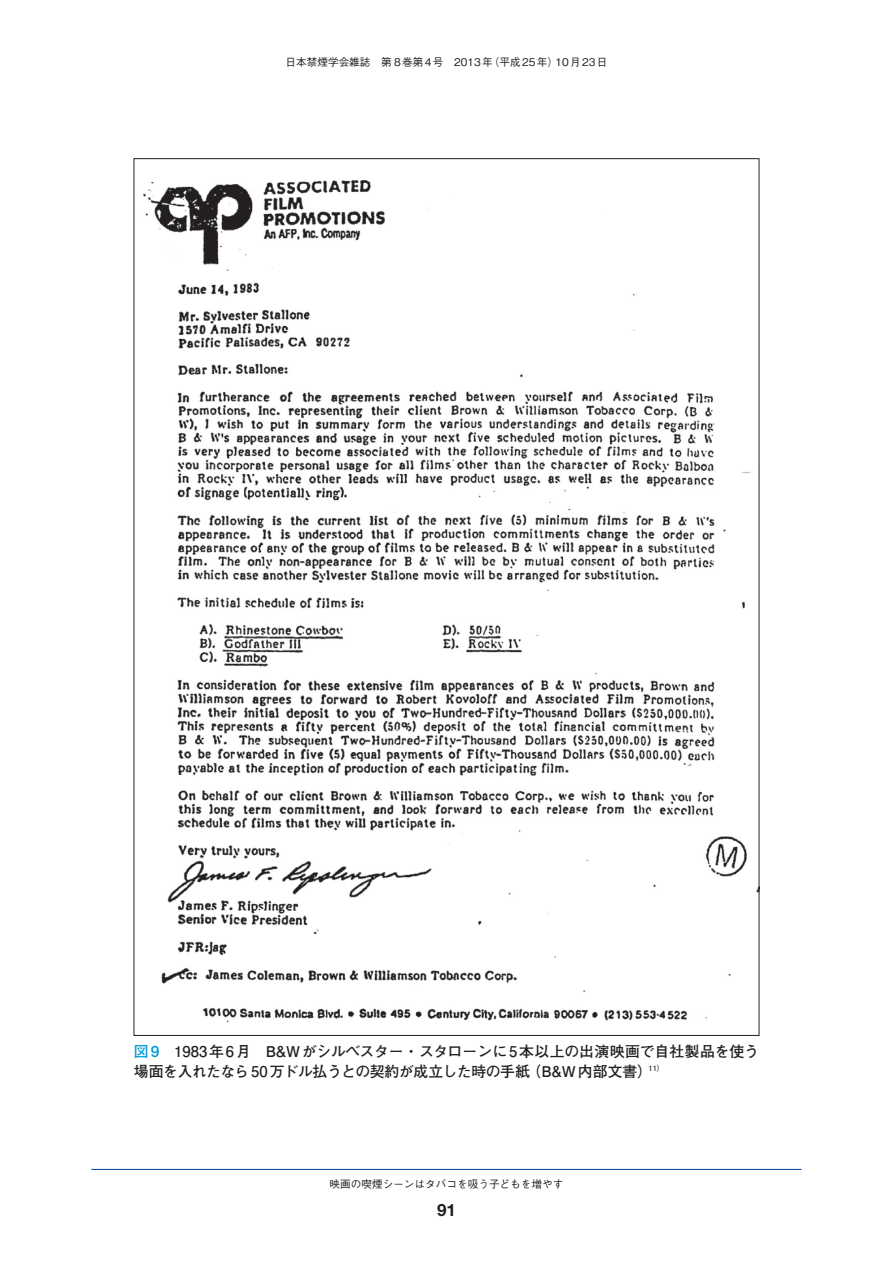
<style>
.page{position:relative;width:893px;height:1263px;background:#fff}
.page>*{position:absolute;margin:0;border:0;box-sizing:border-box;transform-origin:0 0}
.t1{font:700 16.95px "Helvetica Neue";color:#231f20}
.t2{font:700 14.85px/20.2px "Futo Go B101 Pr 6 N";letter-spacing:-.015em;color:#231f20}
.t3{font:500 10.65px "Gothic BBB Pr 6 N";color:#231f20}
.s1{color:#0099da}
.s2{font-family:"Helvetica Neue";font-weight:500;font-size:15.6px;color:#0099da}
</style>
<div class="page">
<hr style="left:91px;top:1169px;width:710px;height:1px;background:#0d4da1">
<img style="left:144px;top:180px;width:613px;height:843px">
<p class="t3" style="left:285px;top:53px;width:323px">日本禁煙学会雑誌　第 8巻第4号　2013年（平成25年）10月23日</p>
<p class="t2" style="left:134px;top:1041px;width:627px"><span class="s1">図</span><span class="s2">9</span> 1983年 6月　B&amp;Wがシルベスター・スタローンに 5本以上の出演映画で自社製品を使う場面を入れたなら 50 万ドル払うとの契約が成立した時の手紙（B&amp;W 内部文書）<sup>11）</sup></p>
<p class="t3" style="left:330px;top:1176px;width:235px">映画の喫煙シーンはタバコを吸う子どもを増やす</p>
<p class="t1" style="left:437px;top:1199px;width:20px">91</p>
</div>
